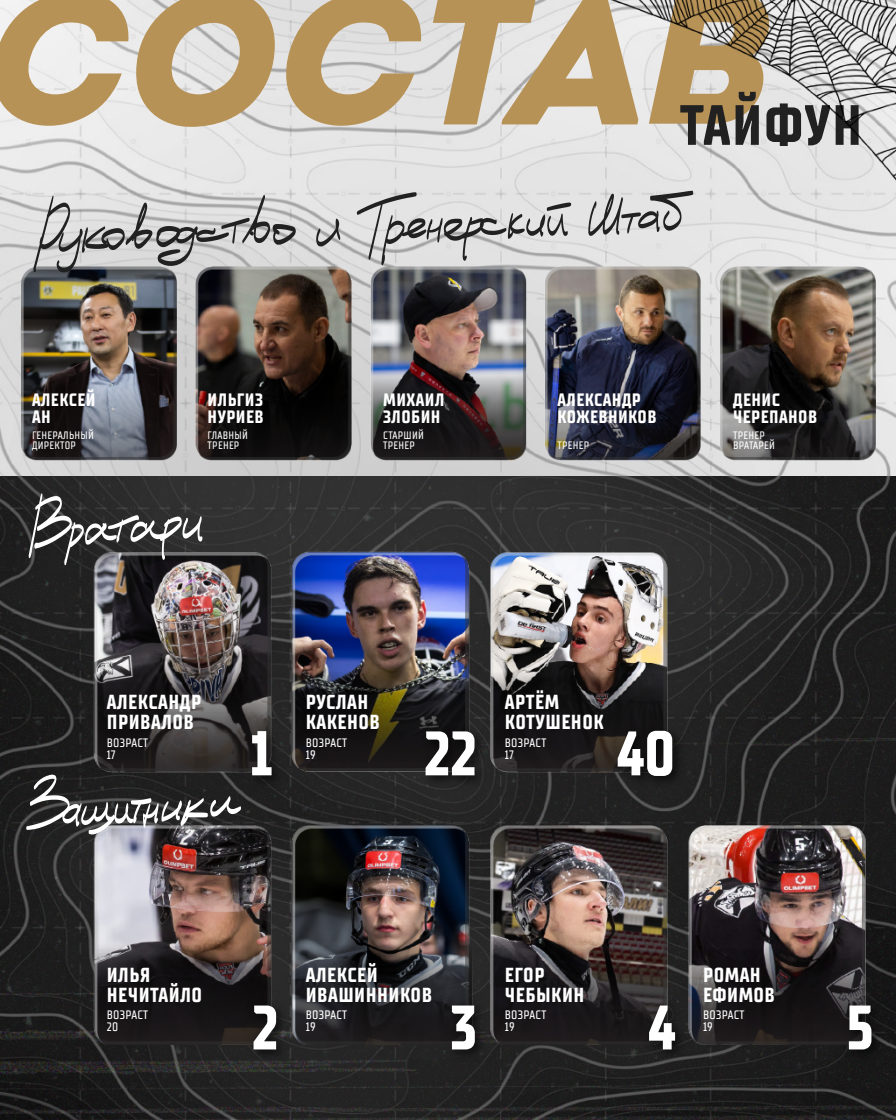
<style>
.page{position:relative;width:896px;height:1120px;background:#fff}
.page>*{position:absolute;margin:0;border:0;box-sizing:border-box;transform-origin:0 0}
.t1{font:italic 900 188.04px "Intro";color:#b79257}
.t2{font:700 condensed 62.74px "TT Supermolot Neue";color:#fff}
.t3{font:700 condensed 56.7px "TT Supermolot Neue";letter-spacing:.025em;color:#212121}
.t4{font:700 condensed 20.3px/19.9px "TT Supermolot Neue";letter-spacing:.025em;color:#fff}
.t5{font:700 condensed 17.94px/17.6px "TT Supermolot Neue";letter-spacing:.025em;color:#fff}
.t6{font:500 condensed 12.25px/12.2px "TT Supermolot Neue";letter-spacing:.015em;color:#fff}
.t7{font:500 condensed 10.85px/10.8px "TT Supermolot Neue";letter-spacing:.025em;color:#fff}
</style>
<div class="page">
<img style="left:0;top:476px;width:896px;height:644px">
<img style="left:0;top:0;width:896px;height:476px">
<img style="left:21px;top:267px;width:854px;height:778px">
<svg style="left:26px;top:774px;width:215px;height:61px;background:#505050"></svg>
<svg style="left:29px;top:493px;width:173px;height:73px;background:#4f4f4f"></svg>
<svg style="left:33px;top:195px;width:263px;height:78px;background:#b4b4b4"></svg>
<svg style="left:316px;top:218px;width:24px;height:29px"></svg>
<svg style="left:357px;top:192px;width:195px;height:74px;background:#c5c5c5"></svg>
<img style="left:607px;top:712px;width:85px;height:98px">
<img style="left:414px;top:712px;width:80px;height:98px">
<img style="left:242px;top:986px;width:53px;height:98px">
<img style="left:240px;top:712px;width:49px;height:98px">
<img style="left:638px;top:986px;width:54px;height:98px">
<img style="left:440px;top:986px;width:54px;height:98px">
<img style="left:836px;top:986px;width:54px;height:98px">
<img style="left:552px;top:0;width:344px;height:319px">
<h1 class="t1" style="left:-14px;top:-65px;width:789px">СОСТАВ</h1>
<h3 class="t3" style="left:680px;top:91px;width:184px">ТАЙФУН</h3>
<p class="t5" style="left:32px;top:391px;width:65px">АЛЕКСЕЙ<br>АН</p>
<p class="t7" style="left:32px;top:430px;width:63px">ГЕНЕРАЛЬНЫЙ<br>ДИРЕКТОР</p>
<p class="t5" style="left:208px;top:391px;width:57px">ИЛЬГИЗ<br>НУРИЕВ</p>
<p class="t7" style="left:208px;top:430px;width:42px">ГЛАВНЫЙ<br>ТРЕНЕР</p>
<p class="t5" style="left:383px;top:391px;width:63px">МИХАИЛ<br>ЗЛОБИН</p>
<p class="t7" style="left:383px;top:430px;width:42px">СТАРШИЙ<br>ТРЕНЕР</p>
<p class="t5" style="left:558px;top:391px;width:100px">АЛЕКСАНДР<br>КОЖЕВНИКОВ</p>
<p class="t7" style="left:558px;top:440px;width:33px">ТРЕНЕР</p>
<p class="t5" style="left:733px;top:391px;width:85px">ДЕНИС<br>ЧЕРЕПАНОВ</p>
<p class="t7" style="left:733px;top:430px;width:43px">ТРЕНЕР<br>ВРАТАРЕЙ</p>
<p class="t4" style="left:107px;top:693px;width:96px">АЛЕКСАНДР<br>ПРИВАЛОВ</p>
<p class="t6" style="left:107px;top:737px;width:43px">ВОЗРАСТ<br>17</p>
<h2 class="t2" style="left:250px;top:716px;width:25px">1</h2>
<p class="t4" style="left:306px;top:693px;width:76px">РУСЛАН<br>КАКЕНОВ</p>
<p class="t6" style="left:306px;top:737px;width:43px">ВОЗРАСТ<br>19</p>
<h2 class="t2" style="left:424px;top:716px;width:55px">22</h2>
<p class="t4" style="left:505px;top:693px;width:100px">АРТЁМ<br>КОТУШЕНОК</p>
<p class="t6" style="left:505px;top:737px;width:43px">ВОЗРАСТ<br>17</p>
<h2 class="t2" style="left:617px;top:716px;width:60px">40</h2>
<p class="t4" style="left:107px;top:965px;width:97px">ИЛЬЯ<br>НЕЧИТАЙЛО</p>
<p class="t6" style="left:107px;top:1009px;width:43px">ВОЗРАСТ<br>20</p>
<h2 class="t2" style="left:252px;top:990px;width:28px">2</h2>
<p class="t4" style="left:306px;top:965px;width:128px">АЛЕКСЕЙ<br>ИВАШИННИКОВ</p>
<p class="t6" style="left:306px;top:1009px;width:43px">ВОЗРАСТ<br>19</p>
<h2 class="t2" style="left:450px;top:990px;width:29px">3</h2>
<p class="t4" style="left:505px;top:965px;width:81px">ЕГОР<br>ЧЕБЫКИН</p>
<p class="t6" style="left:505px;top:1009px;width:43px">ВОЗРАСТ<br>19</p>
<h2 class="t2" style="left:648px;top:990px;width:29px">4</h2>
<p class="t4" style="left:703px;top:965px;width:73px">РОМАН<br>ЕФИМОВ</p>
<p class="t6" style="left:703px;top:1009px;width:43px">ВОЗРАСТ<br>19</p>
<h2 class="t2" style="left:846px;top:990px;width:30px">5</h2>
</div>
